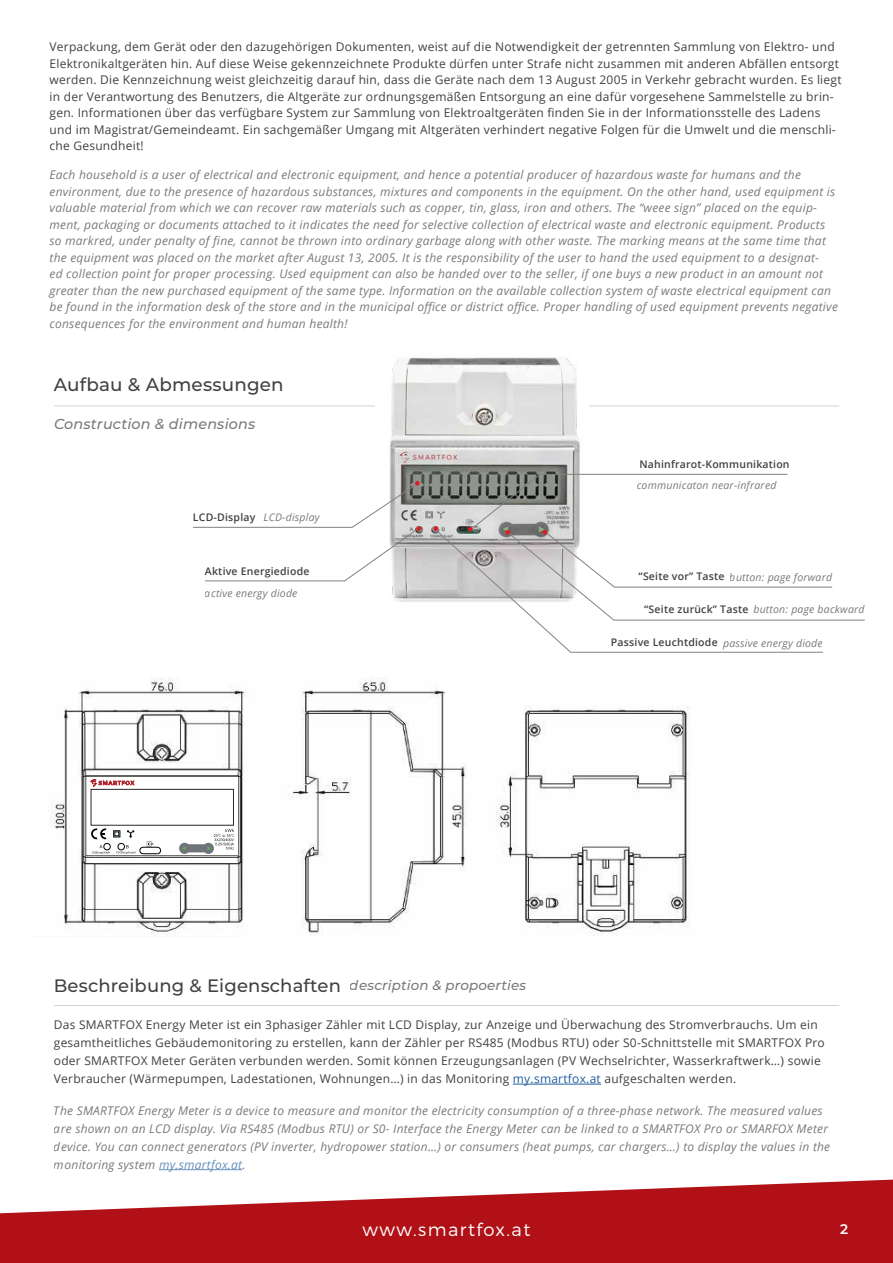
<style>
.page{position:relative;width:893px;height:1263px;background:#fff}
.page>*{position:absolute;margin:0;border:0;box-sizing:border-box;transform-origin:0 0}
.t1{font:500 18.3px "Montserrat";letter-spacing:.01em;color:#414042}
.t2{font:500 18px "Montserrat";letter-spacing:.01em;color:#414042}
.t3{font:300 18px "Montserrat";letter-spacing:.08em;color:#fff}
.t4{font:italic 500 14.4px "Montserrat";letter-spacing:.01em;color:#414042}
.t5{font:600 13.95px "Montserrat";color:#fff}
.t6{font:italic 12px/16.5px "Open Sans";letter-spacing:.02em;color:#414042}
.t7{font:12px/16.5px "Open Sans";letter-spacing:.02em;color:#414042}
.t8{font:italic 10.5px "Open Sans";letter-spacing:.02em;color:#414042}
.t9{font:600 10.5px "Open Sans";letter-spacing:.02em;color:#414042}
.s1{font-weight:400;font-style:italic}
.s2{font-weight:600;font-style:normal}
.s3{font-style:italic;font-size:13.5px}
.s4{color:#215e9e}
</style>
<div class="page">
<svg style="left:0;top:1179px;width:893px;height:84px;fill:#b11116"></svg>
<img style="left:50px;top:677px;width:640px;height:259px">
<svg style="left:86px;top:777px;width:152px;height:79px"></svg>
<hr style="left:54px;top:405px;width:785px;height:1px;background:#d1d3d4">
<img style="left:379px;top:357px;width:211px;height:245px">
<svg style="left:193px;top:481px;width:228px;height:101px"></svg>
<svg style="left:434px;top:528px;width:389px;height:125px"></svg>
<svg style="left:433px;top:526px;width:5px;height:5px"></svg>
<svg style="left:468px;top:474px;width:397px;height:147px"></svg>
<hr style="left:54px;top:1005px;width:785px;height:1px;background:#d1d3d4">
<hr style="left:513px;top:1084px;width:88px;height:1px;background:#215e9e">
<hr style="left:159px;top:1169px;width:83px;height:1px;background:#215e9e">
<p class="t7" style="left:50px;top:40px;width:793px">Verpackung, dem Gerät oder den dazugehörigen Dokumenten, weist auf die Notwendigkeit der getrennten Sammlung von Elektro- und Elektronikaltgeräten hin. Auf diese Weise gekennzeichnete Produkte dürfen unter Strafe nicht zusammen mit anderen Abfällen entsorgt werden. Die Kennzeichnung weist gleichzeitig darauf hin, dass die Geräte nach dem 13 August 2005 in Verkehr gebracht wurden. Es liegt in der Verantwortung des Benutzers, die Altgeräte zur ordnungsgemäßen Entsorgung an eine dafür vorgesehene Sammelstelle zu brin&shy;gen. Informationen über das verfügbare System zur Sammlung von Elektroaltgeräten finden Sie in der Informationsstelle des Ladens und im Magistrat/Gemeindeamt. Ein sachgemäßer Umgang mit Altgeräten verhindert negative Folgen für die Umwelt und die menschli&shy;che Gesundheit!</p>
<p class="t6" style="left:50px;top:168px;width:790px">Each household is a user of electrical and electronic equipment, and hence a potential producer of hazardous waste for humans and the environment, due to the presence of hazardous substances, mixtures and components in the equipment. On the other hand, used equipment is valuable material from which we can recover raw materials such as copper, tin, glass, iron and others. The “weee sign” placed on the equip&shy;ment, packaging or documents attached to it indicates the need for selective collection of electrical waste and electronic equipment. Products so markred, under penalty of fine, cannot be thrown into ordinary garbage along with other waste. The marking means at the same time that the equipment was placed on the market after August 13, 2005. It is the responsibility of the user to hand the used equipment to a designat-<br>ed collection point for proper processing. Used equipment can also be handed over to the seller, if one buys a new product in an amount not greater than the new purchased equipment of the same type. Information on the available collection system of waste electrical equipment can be found in the information desk of the store and in the municipal office or district office. Proper handling of used equipment prevents negative consequences for the environment and human health!</p>
<h1 class="t1" style="left:54px;top:376px;width:231px">Aufbau &amp; Abmessungen</h1>
<p class="t4" style="left:54px;top:417px;width:203px">Construction &amp; dimensions</p>
<p class="t9" style="left:193px;top:512px;width:128px">LCD-Display <span class="s1">LCD-display</span></p>
<p class="t9" style="left:205px;top:567px;width:106px">Aktive Energiediode</p>
<p class="t8" style="left:205px;top:589px;width:94px">active energy diode</p>
<p class="t9" style="left:639px;top:459px;width:152px">Nahinfrarot-Kommunikation</p>
<p class="t8" style="left:637px;top:481px;width:141px">communicaton near-infrared</p>
<p class="t8" style="left:639px;top:573px;width:195px"><span class="s2">“Seite vor” Taste</span> button: page forward</p>
<p class="t8" style="left:644px;top:605px;width:222px"><span class="s2">“Seite zurück” Taste</span> button: page backward</p>
<p class="t9" style="left:611px;top:638px;width:213px">Passive Leuchtdiode <span class="s1">passive energy diode</span></p>
<h2 class="t2" style="left:54px;top:977px;width:474px">Beschreibung &amp; Eigenschaften <span class="s3">description &amp; propoerties</span></h2>
<p class="t7" style="left:54px;top:1017px;width:772px;line-height:18px">Das SMARTFOX Energy Meter ist ein 3phasiger Zähler mit LCD Display, zur Anzeige und Überwachung des Stromverbrauchs. Um ein gesamtheitliches Gebäudemonitoring zu erstellen, kann der Zähler per RS485 (Modbus RTU) oder S0-Schnittstelle mit SMARTFOX Pro oder SMARTFOX Meter Geräten verbunden werden. Somit können Erzeugungsanlagen (PV Wechselrichter, Wasserkraftwerk…) sowie Verbraucher (Wärmepumpen, Ladestationen, Wohnungen…) in das Monitoring <span class="s4">my.smartfox.at</span> aufgeschalten werden.</p>
<p class="t6" style="left:54px;top:1103px;width:778px;line-height:18px">The SMARTFOX Energy Meter is a device to measure and monitor the electricity consumption of a three-phase network. The measured values are shown on an LCD display. Via RS485 (Modbus RTU) or S0- Interface the Energy Meter can be linked to a SMARTFOX Pro or SMARFOX Meter device. You can connect generators (PV inverter, hydropower station…) or consumers (heat pumps, car chargers…) to display the values in the monitoring system <span class="s4">my.smartfox.at</span>.</p>
<h2 class="t3" style="left:362px;top:1219px;width:169px">www.smartfox.at</h2>
<p class="t5" style="left:840px;top:1223px;width:10px">2</p>
</div>
